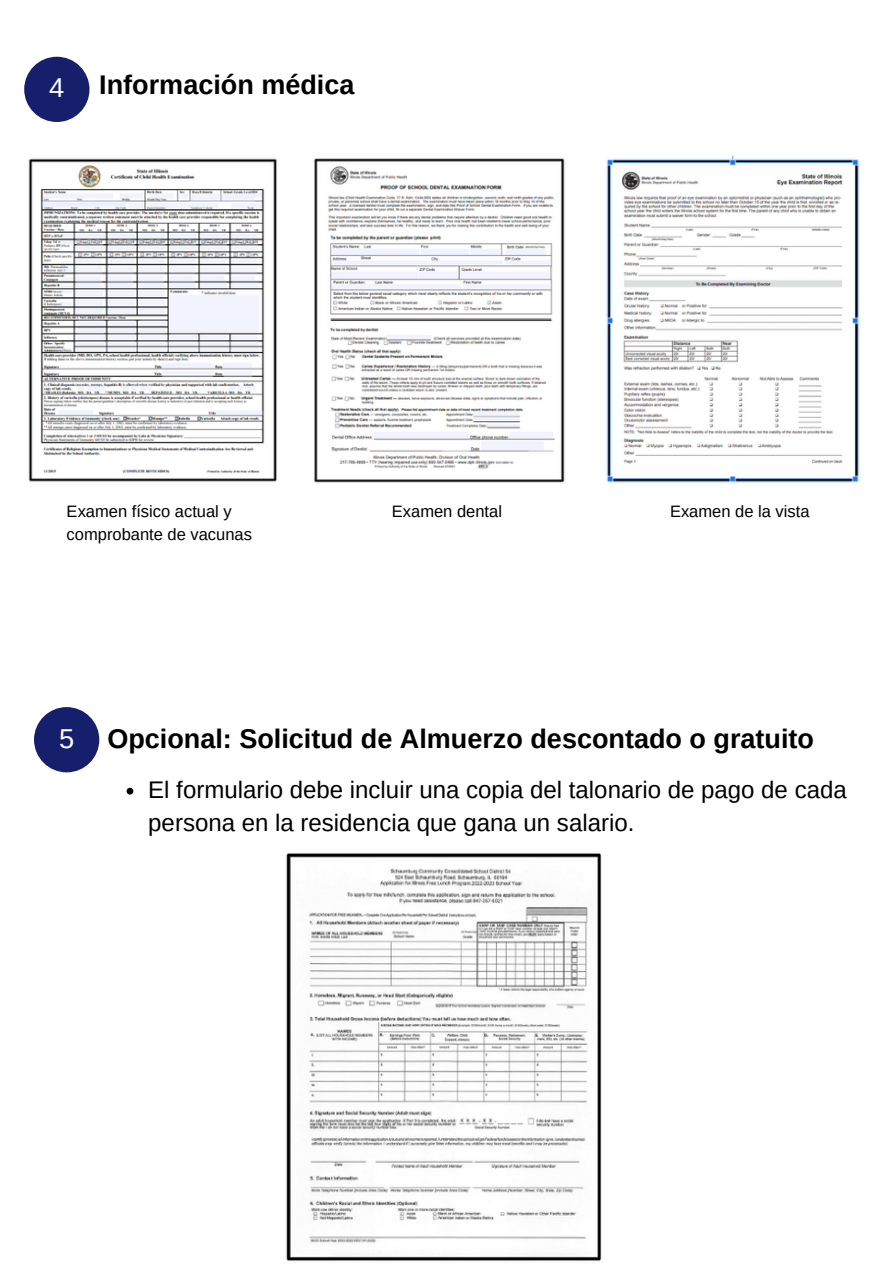
<style>
.page{position:relative;width:894px;height:1264px;background:#fff}
.page>*{position:absolute;margin:0;border:0;box-sizing:border-box;transform-origin:0 0}
.t1{font:27.3px "Arimo";color:#fff}
.t2{font:700 27px "Arimo";color:#000}
.t3{font:24px/32.7px "Arimo";color:#000}
.t4{font:16.5px/22.5px "Arimo";color:#000}
</style>
<div class="page">
<img style="left:24px;top:56px;width:66px;height:58px">
<div style="left:24px;top:57px;width:65px;height:65px;background:#161f6b;border-radius:50%"></div>
<div style="left:34px;top:707px;width:65px;height:65px;background:#161f6b;border-radius:50%"></div>
<img style="left:28px;top:158px;width:249px;height:324px">
<img style="left:606px;top:157px;width:253px;height:326px">
<img style="left:314px;top:158px;width:251px;height:325px">
<img style="left:286px;top:853px;width:316px;height:408px">
<svg style="left:126px;top:787px;width:7px;height:7px"></svg>
<p class="t1" style="left:49px;top:73px;width:17px">4</p>
<p class="t2" style="left:99px;top:70px;width:256px">Información médica</p>
<p class="t4" style="left:67px;top:500px;width:187px">Examen físico actual y comprobante de vacunas</p>
<p class="t4" style="left:392px;top:500px;width:112px">Examen dental</p>
<p class="t4" style="left:669px;top:500px;width:141px">Examen de la vista</p>
<h1 class="t1" style="left:59px;top:723px;width:17px">5</h1>
<p class="t2" style="left:107px;top:723px;width:707px">Opcional: Solicitud de Almuerzo descontado o gratuito</p>
<h1 class="t3" style="left:148px;top:773px;width:699px">El formulario debe incluir una copia del talonario de pago de cada persona en la residencia que gana un salario.</h1>
</div>
